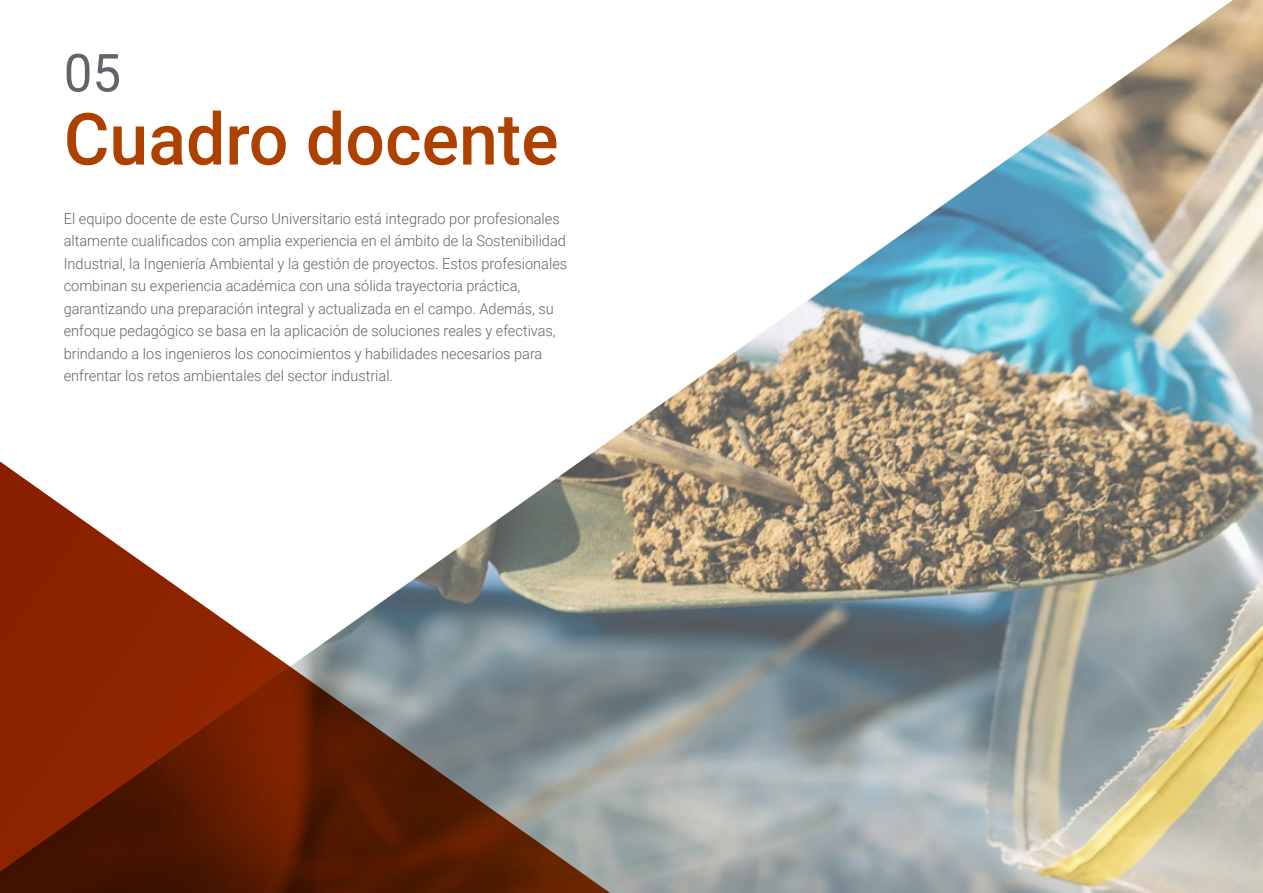
<style>
.page{position:relative;width:1263px;height:893px;background:#fff}
.page>*{position:absolute;margin:0;border:0;box-sizing:border-box;transform-origin:0 0}
.t1{font:500 72px "Roboto";color:#ae4000}
.t2{font:52.5px "Roboto";color:#61646a}
.t3{font:300 15px/22.5px "Roboto";color:#61646a}
</style>
<div class="page">
<img style="left:602px;top:0;width:661px;height:893px">
<svg style="left:0;top:446px;width:640px;height:447px"></svg>
<h2 class="t2" style="left:64px;top:36px;width:59px">05</h2>
<h1 class="t1" style="left:64px;top:89px;width:496px">Cuadro docente</h1>
<p class="t3" style="left:64px;top:207px;width:505px">El equipo docente de este Curso Universitario está integrado por profesionales altamente cualificados con amplia experiencia en el ámbito de la Sostenibilidad Industrial, la Ingeniería Ambiental y la gestión de proyectos. Estos profesionales combinan su experiencia académica con una sólida trayectoria práctica, garantizando una preparación integral y actualizada en el campo. Además, su enfoque pedagógico se basa en la aplicación de soluciones reales y efectivas, brindando a los ingenieros los conocimientos y habilidades necesarios para enfrentar los retos ambientales del sector industrial.</p>
</div>
